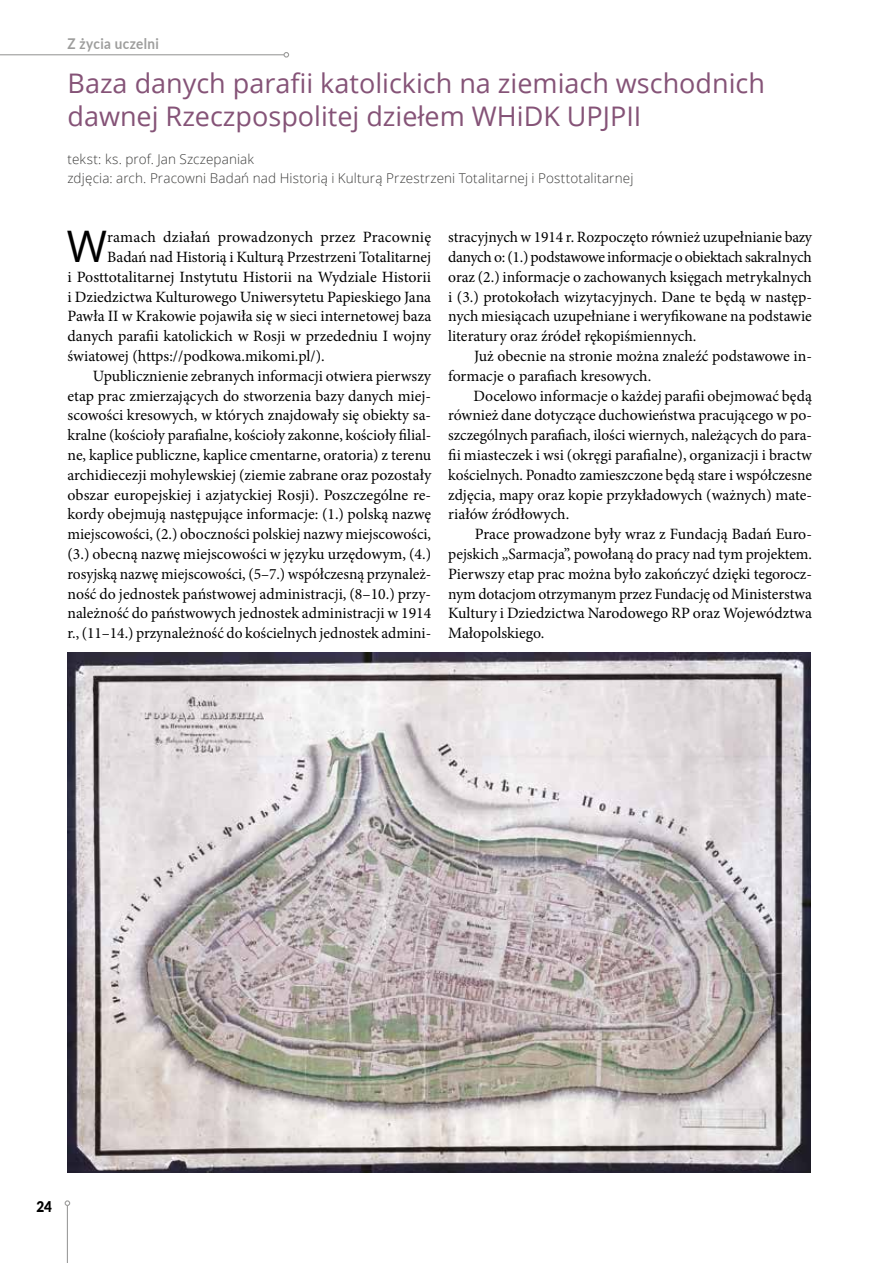
<style>
.page{position:relative;width:893px;height:1263px;background:#fff}
.page>*{position:absolute;margin:0;border:0;box-sizing:border-box;transform-origin:0 0}
.t1{font:43.5px "Open Sans";color:#000}
.t2{font:27px/33px "Open Sans";color:#855377}
.t3{font:15.75px/19.8px "Minion Pro";color:#000;text-align:justify}
.t4{font:700 14.85px "Lato";letter-spacing:.025em;color:#9d9d9c;scale:.91 1}
.t5{font:900 14.85px "Lato";color:#000;scale:.91 1}
.t6{font:300 13.5px/19.2px "Open Sans";letter-spacing:.01em;color:#3c3c3b}
</style>
<div class="page">
<img style="left:68px;top:652px;width:743px;height:520px">
<hr style="left:67px;top:1205px;width:1px;height:58px;background:#9d9d9c">
<svg style="left:65px;top:1200px;width:5px;height:6px"></svg>
<hr style="left:0;top:54px;width:284px;height:1px;background:#9d9d9c">
<svg style="left:284px;top:52px;width:5px;height:6px"></svg>
<p class="t4" style="left:68px;top:32px;width:102px">Z życia uczelni</p>
<h2 class="t2" style="left:68px;top:66px;width:699px">Baza danych parafii katolickich na ziemiach wschodnich dawnej Rzeczpospolitej dziełem WHiDK UPJPII</h2>
<p class="t6" style="left:68px;top:149px;width:567px">tekst: ks. prof. Jan Szczepaniak<br>zdjęcia: arch. Pracowni Badań nad Historią i Kulturą Przestrzeni Totalitarnej i Posttotalitarnej</p>
<h1 class="t1" style="left:67px;top:216px;width:42px">W</h1>
<p class="t3" style="left:107px;top:227px;width:325px">ramach działań prowadzonych przez Pracownię</p>
<p class="t3" style="left:107px;top:247px;width:325px">Badań nad Historią i Kulturą Przestrzeni Totalitarnej</p>
<p class="t3" style="left:68px;top:267px;width:365px">i Posttotalitarnej Instytutu Historii na Wydziale Historii</p>
<p class="t3" style="left:68px;top:287px;width:365px">i Dziedzictwa Kulturowego Uniwersytetu Papieskiego Jana</p>
<p class="t3" style="left:68px;top:306px;width:365px">Pawła II w Krakowie pojawiła się w sieci internetowej baza</p>
<p class="t3" style="left:68px;top:326px;width:365px">danych parafii katolickich w Rosji w przededniu I wojny</p>
<p class="t3" style="left:68px;top:346px;width:259px">światowej (https://podkowa.mikomi.pl/).</p>
<p class="t3" style="left:93px;top:366px;width:340px">Upublicznienie zebranych informacji otwiera pierwszy</p>
<p class="t3" style="left:68px;top:386px;width:365px">etap prac zmierzających do stworzenia bazy danych miej-</p>
<p class="t3" style="left:68px;top:405px;width:365px">scowości kresowych, w których znajdowały się obiekty sa-</p>
<p class="t3" style="left:68px;top:425px;width:365px">kralne (kościoły parafialne, kościoły zakonne, kościoły filial-</p>
<p class="t3" style="left:68px;top:445px;width:365px">ne, kaplice publiczne, kaplice cmentarne, oratoria) z terenu</p>
<p class="t3" style="left:68px;top:465px;width:365px">archidiecezji mohylewskiej (ziemie zabrane oraz pozostały</p>
<p class="t3" style="left:68px;top:485px;width:365px">obszar europejskiej i azjatyckiej Rosji). Poszczególne re-</p>
<p class="t3" style="left:68px;top:504px;width:365px">kordy obejmują następujące informacje: (1.) polską nazwę</p>
<p class="t3" style="left:68px;top:524px;width:365px">miejscowości, (2.) oboczności polskiej nazwy miejscowości,</p>
<p class="t3" style="left:68px;top:544px;width:365px">(3.) obecną nazwę miejscowości w języku urzędowym, (4.)</p>
<p class="t3" style="left:68px;top:564px;width:365px">rosyjską nazwę miejscowości, (5–7.) współczesną przynależ-</p>
<p class="t3" style="left:68px;top:584px;width:365px">ność do jednostek państwowej administracji, (8–10.) przy-</p>
<p class="t3" style="left:68px;top:603px;width:365px">należność do państwowych jednostek administracji w 1914</p>
<p class="t3" style="left:68px;top:623px;width:365px">r., (11–14.) przynależność do kościelnych jednostek admini-</p>
<p class="t3" style="left:448px;top:227px;width:365px">stracyjnych w 1914 r. Rozpoczęto również uzupełnianie bazy danych o: (1.) podstawowe informacje o obiektach sakralnych oraz (2.) informacje o zachowanych księgach metrykalnych i (3.) protokołach wizytacyjnych. Dane te będą w następ&shy;nych miesiącach uzupełniane i weryfikowane na podstawie literatury oraz źródeł rękopiśmiennych.</p>
<p class="t3" style="left:448px;top:346px;width:365px;text-indent:26px">Już obecnie na stronie można znaleźć podstawowe in&shy;formacje o parafiach kresowych.</p>
<p class="t3" style="left:448px;top:386px;width:365px;text-indent:25px">Docelowo informacje o każdej parafii obejmować będą również dane dotyczące duchowieństwa pracującego w po&shy;szczególnych parafiach, ilości wiernych, należących do para&shy;fii miasteczek i wsi (okręgi parafialne), organizacji i bractw kościelnych. Ponadto zamieszczone będą stare i współczesne zdjęcia, mapy oraz kopie przykładowych (ważnych) mate&shy;riałów źródłowych.</p>
<p class="t3" style="left:448px;top:524px;width:365px;text-indent:26px">Prace prowadzone były wraz z Fundacją Badań Euro&shy;pejskich „Sarmacja”, powołaną do pracy nad tym projektem.<br>Pierwszy etap prac można było zakończyć dzięki tegorocz&shy;nym dotacjom otrzymanym przez Fundację od Ministerstwa Kultury i Dziedzictwa Narodowego RP oraz Województwa Małopolskiego.</p>
<p class="t5" style="left:36px;top:1195px;width:19px">24</p>
</div>
